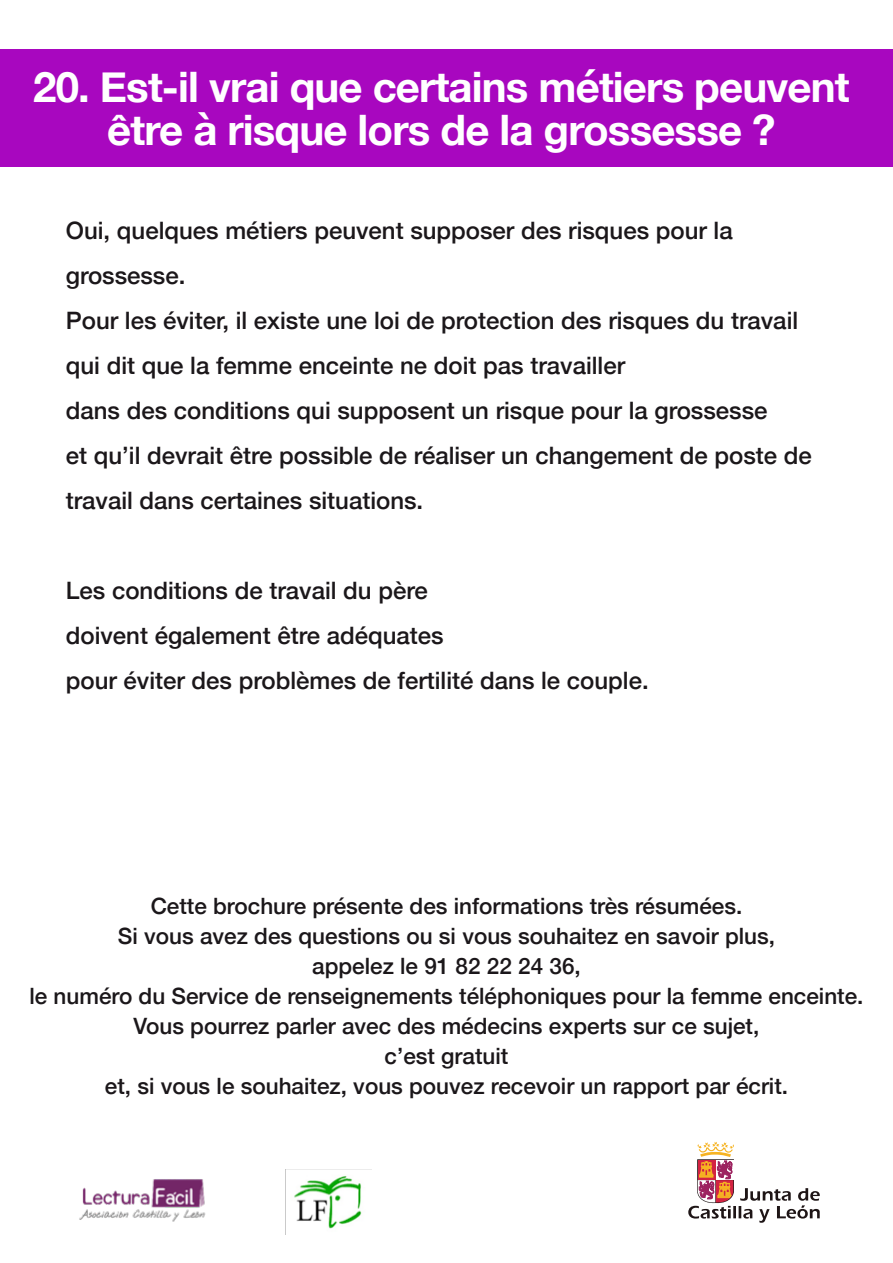
<style>
.page{position:relative;width:893px;height:1263px;background:#fff}
.page>*{position:absolute;margin:0;border:0;box-sizing:border-box;transform-origin:0 0}
.t1{font:700 42px/43px "Helvetica Neue";letter-spacing:-.02em;color:#fff;text-align:center}
.t2{font:500 24px/45px "Helvetica Neue";color:#1b171a}
.t3{font:500 22.5px/30px "Helvetica Neue";color:#1b171a;text-align:center}
</style>
<div class="page">
<div style="left:0;top:50px;width:893px;height:117px;background:#a807bf"></div>
<svg style="left:688px;top:1142px;width:132px;height:81px"></svg>
<img style="left:79px;top:1169px;width:292px;height:65px">
<h1 class="t1" style="left:33px;top:64px;width:818px">20. Est-il vrai que certains métiers peuvent être à risque lors de la grossesse ?</h1>
<p class="t2" style="left:66px;top:208px;width:748px">Oui, quelques métiers peuvent supposer des risques pour la grossesse.<br>Pour les éviter, il existe une loi de protection des risques du travail qui dit que la femme enceinte ne doit pas travailler<br>dans des conditions qui supposent un risque pour la grossesse<br>et qu’il devrait être possible de réaliser un changement de poste de travail dans certaines situations.</p>
<p class="t2" style="left:66px;top:568px;width:584px">Les conditions de travail du père<br>doivent également être adéquates<br>pour éviter des problèmes de fertilité dans le couple.</p>
<p class="t3" style="left:29px;top:890px;width:836px">Cette brochure présente des informations très résumées.<br>Si vous avez des questions ou si vous souhaitez en savoir plus,<br>appelez le 91 82 22 24 36,<br>le numéro du Service de renseignements téléphoniques pour la femme enceinte.<br>Vous pourrez parler avec des médecins experts sur ce sujet,<br>c’est gratuit<br>et, si vous le souhaitez, vous pouvez recevoir un rapport par écrit.</p>
</div>
